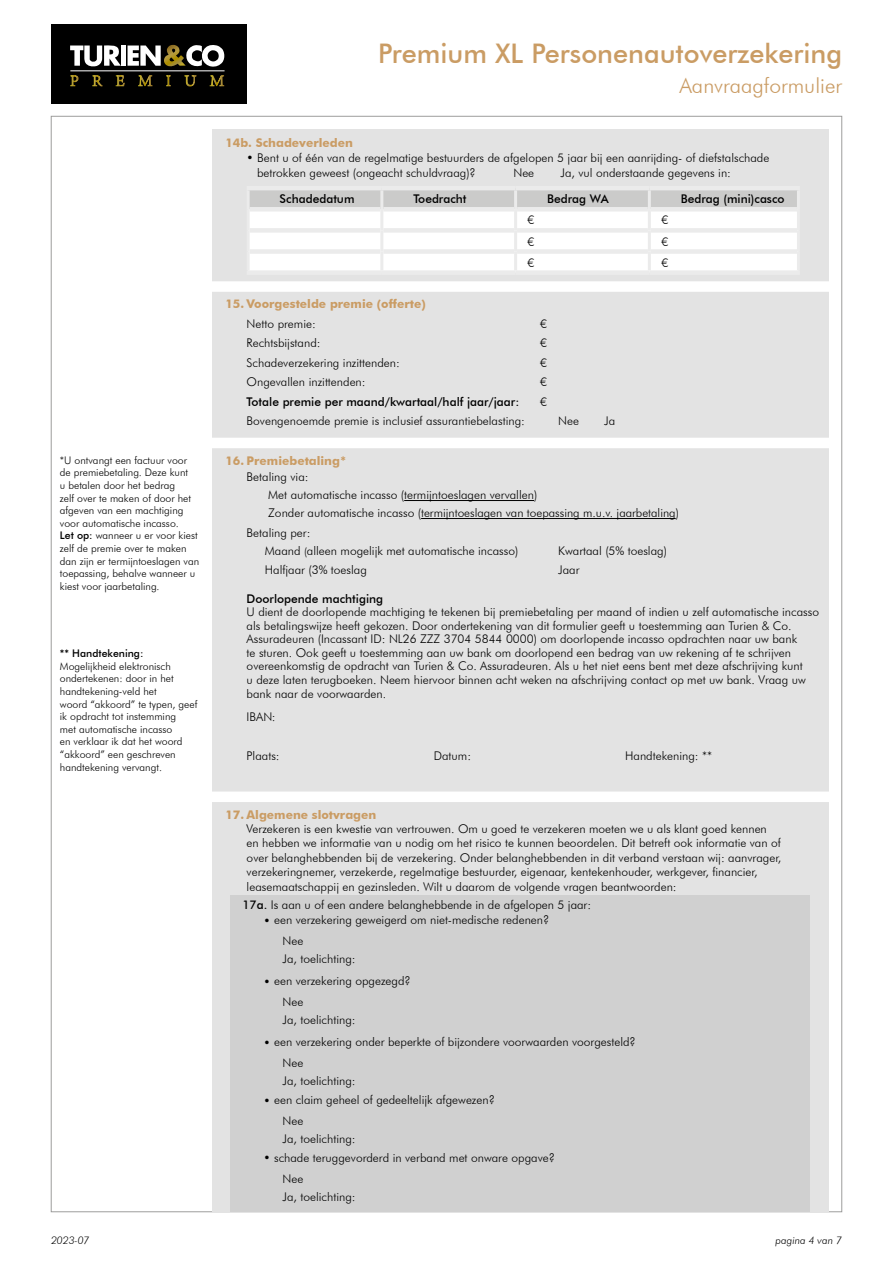
<style>
.page{position:relative;width:893px;height:1263px;background:#fff}
.page>*{position:absolute;margin:0;border:0;box-sizing:border-box;transform-origin:0 0}
.t1{font:500 27px "Futura BT";color:#ca9c64}
.t2{font:300 21px "Futura BT";color:#ca9c64}
.t3{font:300 12px/13.6px "Futura BT";color:#000}
.t4{font:500 12px "Futura BT";color:#000}
.t5{font:700 12px "Futura BT";color:#ca9c64}
.t6{font:300 10.5px/12.6px "Futura BT";color:#000}
.t7{font:italic 300 10.5px "Futura BT";color:#000}
.t8{font:500 10.5px "Futura BT";color:#000}
.s1{font-weight:500}
.s2{font-size:10.5px}
</style>
<div class="page">
<div style="left:51px;top:24px;width:195px;height:80px;background:#000"></div>
<hr style="left:70px;top:71px;width:155px;height:1px;background:#fff">
<svg style="left:70px;top:44px;width:154px;height:43px"></svg>
<div style="left:213px;top:129px;width:616px;height:1082px;background:#e3e3e3"></div>
<div style="left:230px;top:895px;width:580px;height:317px;background:#d0d0d0"></div>
<div style="left:208px;top:281px;width:630px;height:11px;background:#fff"></div>
<div style="left:208px;top:438px;width:630px;height:10px;background:#fff"></div>
<hr style="left:404px;top:500px;width:130px;height:1px;background:#000">
<hr style="left:421px;top:518px;width:255px;height:1px;background:#000">
<div style="left:208px;top:791px;width:630px;height:11px;background:#fff"></div>
<svg style="left:250px;top:190px;width:547px;height:80px;background:#f1f1f1"></svg>
<hr style="left:247px;top:186px;width:135px;height:4px;background:#ebebeb">
<hr style="left:382px;top:186px;width:134px;height:4px;background:#ebebeb">
<hr style="left:516px;top:186px;width:133px;height:4px;background:#ebebeb">
<hr style="left:649px;top:186px;width:151px;height:4px;background:#ebebeb">
<hr style="left:250px;top:207px;width:130px;height:4px;background:#ebebeb">
<hr style="left:383px;top:207px;width:131px;height:4px;background:#ebebeb">
<hr style="left:517px;top:207px;width:131px;height:4px;background:#ebebeb">
<hr style="left:651px;top:207px;width:146px;height:4px;background:#ebebeb">
<div style="left:250px;top:228px;width:130px;height:5px;background:#ebebeb"></div>
<div style="left:383px;top:228px;width:131px;height:5px;background:#ebebeb"></div>
<div style="left:517px;top:228px;width:131px;height:5px;background:#ebebeb"></div>
<div style="left:651px;top:228px;width:146px;height:5px;background:#ebebeb"></div>
<div style="left:250px;top:249px;width:130px;height:5px;background:#ebebeb"></div>
<div style="left:383px;top:249px;width:131px;height:5px;background:#ebebeb"></div>
<div style="left:517px;top:249px;width:131px;height:5px;background:#ebebeb"></div>
<div style="left:651px;top:249px;width:146px;height:5px;background:#ebebeb"></div>
<div style="left:247px;top:270px;width:135px;height:5px;background:#ebebeb"></div>
<div style="left:382px;top:270px;width:134px;height:5px;background:#ebebeb"></div>
<div style="left:516px;top:270px;width:133px;height:5px;background:#ebebeb"></div>
<div style="left:649px;top:270px;width:151px;height:5px;background:#ebebeb"></div>
<hr style="left:247px;top:190px;width:3px;height:19px;background:#ebebeb">
<hr style="left:380px;top:190px;width:3px;height:19px;background:#ebebeb">
<hr style="left:514px;top:190px;width:3px;height:19px;background:#ebebeb">
<hr style="left:648px;top:190px;width:3px;height:19px;background:#ebebeb">
<hr style="left:797px;top:190px;width:3px;height:19px;background:#ebebeb">
<hr style="left:247px;top:209px;width:3px;height:21px;background:#ebebeb">
<hr style="left:380px;top:209px;width:3px;height:21px;background:#ebebeb">
<hr style="left:514px;top:209px;width:3px;height:21px;background:#ebebeb">
<hr style="left:648px;top:209px;width:3px;height:21px;background:#ebebeb">
<hr style="left:797px;top:209px;width:3px;height:21px;background:#ebebeb">
<hr style="left:247px;top:230px;width:3px;height:21px;background:#ebebeb">
<hr style="left:380px;top:230px;width:3px;height:21px;background:#ebebeb">
<hr style="left:514px;top:230px;width:3px;height:21px;background:#ebebeb">
<hr style="left:648px;top:230px;width:3px;height:21px;background:#ebebeb">
<hr style="left:797px;top:230px;width:3px;height:21px;background:#ebebeb">
<hr style="left:247px;top:251px;width:3px;height:19px;background:#ebebeb">
<hr style="left:380px;top:251px;width:3px;height:19px;background:#ebebeb">
<hr style="left:514px;top:251px;width:3px;height:19px;background:#ebebeb">
<hr style="left:648px;top:251px;width:3px;height:19px;background:#ebebeb">
<hr style="left:797px;top:251px;width:3px;height:19px;background:#ebebeb">
<h1 class="t1" style="left:378px;top:37px;width:465px">Premium XL Personenautoverzekering</h1>
<h2 class="t2" style="left:679px;top:73px;width:164px">Aanvraagformulier</h2>
<p class="t6" style="left:60px;top:454px;width:141px">*U ontvangt een factuur voor de premiebetaling. Deze kunt<br>u betalen door het bedrag<br>zelf over te maken of door het afgeven van een machtiging voor automatische incasso.<br><span class="s1">Let op:</span> wanneer u er voor kiest zelf de premie over te maken dan zijn er termijntoeslagen van toepassing, behalve wanneer u kiest voor jaarbetaling.</p>
<p class="t8" style="left:60px;top:647px;width:85px">** Handtekening:</p>
<p class="t6" style="left:60px;top:660px;width:139px">Mogelijkheid elektronisch ondertekenen: door in het handtekening-veld het<br>woord “akkoord” te typen, geef ik opdracht tot instemming<br>met automatische incasso<br>en verklaar ik dat het woord “akkoord” een geschreven handtekening vervangt.</p>
<p class="t5" style="left:225px;top:135px;width:129px">14b. Schadeverleden</p>
<p class="t3" style="left:257px;top:150px;width:514px;line-height:15px;text-indent:-10px">• Bent u of één van de regelmatige bestuurders de afgelopen 5 jaar bij een aanrijding- of diefstalschade betrokken geweest (ongeacht schuldvraag)?</p>
<p class="t3" style="left:513px;top:166px;width:22px">Nee</p>
<p class="t3" style="left:560px;top:166px;width:172px">Ja, vul onderstaande gegevens in:</p>
<p class="t4" style="left:280px;top:192px;width:76px">Schadedatum</p>
<p class="t4" style="left:413px;top:192px;width:55px">Toedracht</p>
<p class="t4" style="left:547px;top:192px;width:63px">Bedrag WA</p>
<p class="t4" style="left:681px;top:192px;width:105px">Bedrag (mini)casco</p>
<p class="t3" style="left:527px;top:213px;width:8px">€</p>
<p class="t3" style="left:661px;top:213px;width:8px">€</p>
<p class="t3" style="left:527px;top:234px;width:8px">€</p>
<p class="t3" style="left:661px;top:234px;width:8px">€</p>
<p class="t3" style="left:527px;top:255px;width:8px">€</p>
<p class="t3" style="left:661px;top:255px;width:8px">€</p>
<p class="t5" style="left:225px;top:297px;width:202px">15. Voorgestelde premie (offerte)</p>
<p class="t3" style="left:247px;top:317px;width:71px">Netto premie:</p>
<p class="t3" style="left:540px;top:317px;width:8px">€</p>
<p class="t3" style="left:247px;top:336px;width:75px">Rechtsbijstand:</p>
<p class="t3" style="left:540px;top:336px;width:8px">€</p>
<p class="t3" style="left:247px;top:356px;width:155px">Schadeverzekering inzittenden:</p>
<p class="t3" style="left:540px;top:356px;width:8px">€</p>
<p class="t3" style="left:247px;top:375px;width:120px">Ongevallen inzittenden:</p>
<p class="t3" style="left:540px;top:375px;width:8px">€</p>
<p class="t4" style="left:247px;top:394px;width:274px">Totale premie per maand/kwartaal/half jaar/jaar:</p>
<p class="t3" style="left:540px;top:395px;width:8px">€</p>
<p class="t3" style="left:247px;top:414px;width:280px">Bovengenoemde premie is inclusief assurantiebelasting:</p>
<p class="t3" style="left:558px;top:414px;width:22px">Nee</p>
<p class="t3" style="left:604px;top:414px;width:12px">Ja</p>
<p class="t5" style="left:225px;top:453px;width:122px">16. Premiebetaling*</p>
<p class="t3" style="left:268px;top:468px;width:412px;line-height:18px;text-indent:-22px">Betaling via:<br>Met automatische incasso (termijntoeslagen vervallen)<br>Zonder automatische incasso (termijntoeslagen van toepassing m.u.v. jaarbetaling)</p>
<p class="t3" style="left:265px;top:523px;width:255px;line-height:18px;text-indent:-18px">Betaling per:<br>Maand <span class="s2">(</span>alleen mogelijk met automatische incasso)</p>
<p class="t3" style="left:558px;top:543px;width:110px">Kwartaal (5% toeslag)</p>
<p class="t3" style="left:265px;top:563px;width:104px">Halfjaar (3% toeslag</p>
<p class="t3" style="left:558px;top:563px;width:23px">Jaar</p>
<p class="t4" style="left:247px;top:591px;width:138px">Doorlopende machtiging</p>
<p class="t3" style="left:247px;top:605px;width:574px">U dient de doorlopende machtiging te tekenen bij premiebetaling per maand of indien u zelf automatische incasso als betalingswijze heeft gekozen. Door ondertekening van dit formulier geeft u toestemming aan Turien &amp; Co.<br>Assuradeuren (Incassant ID: NL26 ZZZ 3704 5844 0000) om doorlopende incasso opdrachten naar uw bank<br>te sturen. Ook geeft u toestemming aan uw bank om doorlopend een bedrag van uw rekening af te schrijven overeenkomstig de opdracht van Turien &amp; Co. Assuradeuren. Als u het niet eens bent met deze afschrijving kunt<br>u deze laten terugboeken. Neem hiervoor binnen acht weken na afschrijving contact op met uw bank. Vraag uw bank naar de voorwaarden.</p>
<p class="t3" style="left:247px;top:709px;width:31px">IBAN:</p>
<p class="t3" style="left:247px;top:748px;width:35px">Plaats:</p>
<p class="t3" style="left:434px;top:748px;width:39px">Datum:</p>
<p class="t3" style="left:625px;top:748px;width:88px">Handtekening: **</p>
<p class="t5" style="left:225px;top:807px;width:152px">17. Algemene slotvragen</p>
<p class="t3" style="left:247px;top:821px;width:536px;line-height:14.4px">Verzekeren is een kwestie van vertrouwen. Om u goed te verzekeren moeten we u als klant goed kennen en hebben we informatie van u nodig om het risico te kunnen beoordelen. Dit betreft ook informatie van of over belanghebbenden bij de verzekering. Onder belanghebbenden in dit verband verstaan wij: aanvrager, verzekeringnemer, verzekerde, regelmatige bestuurder, eigenaar, kentekenhouder, werkgever, financier, leasemaatschappij en gezinsleden. Wilt u daarom de volgende vragen beantwoorden:</p>
<p class="t3" style="left:242px;top:898px;width:350px"><span class="s1">17a.</span> Is aan u of een andere belanghebbende in de afgelopen 5 jaar:</p>
<p class="t3" style="left:283px;top:909px;width:268px;line-height:21px;text-indent:-19px">• een verzekering geweigerd om niet-medische redenen?<br>Nee</p>
<p class="t3" style="left:283px;top:952px;width:74px">Ja, toelichting:</p>
<p class="t3" style="left:283px;top:970px;width:130px;line-height:21px;text-indent:-19px">• een verzekering opgezegd?<br>Nee</p>
<p class="t3" style="left:283px;top:1012px;width:74px">Ja, toelichting:</p>
<p class="t3" style="left:283px;top:1031px;width:355px;line-height:21px;text-indent:-19px">• een verzekering onder beperkte of bijzondere voorwaarden voorgesteld?<br>Nee</p>
<p class="t3" style="left:283px;top:1073px;width:74px">Ja, toelichting:</p>
<p class="t3" style="left:283px;top:1089px;width:214px;line-height:21px;text-indent:-19px">• een claim geheel of gedeeltelijk afgewezen?<br>Nee</p>
<p class="t3" style="left:283px;top:1131px;width:74px">Ja, toelichting:</p>
<p class="t3" style="left:283px;top:1146px;width:274px;line-height:21px;text-indent:-19px">• schade teruggevorderd in verband met onware opgave?<br>Nee</p>
<p class="t3" style="left:283px;top:1189px;width:74px">Ja, toelichting:</p>
<p class="t7" style="left:51px;top:1234px;width:40px">2023-07</p>
<p class="t7" style="left:775px;top:1234px;width:68px">pagina 4 van 7</p>
</div>
